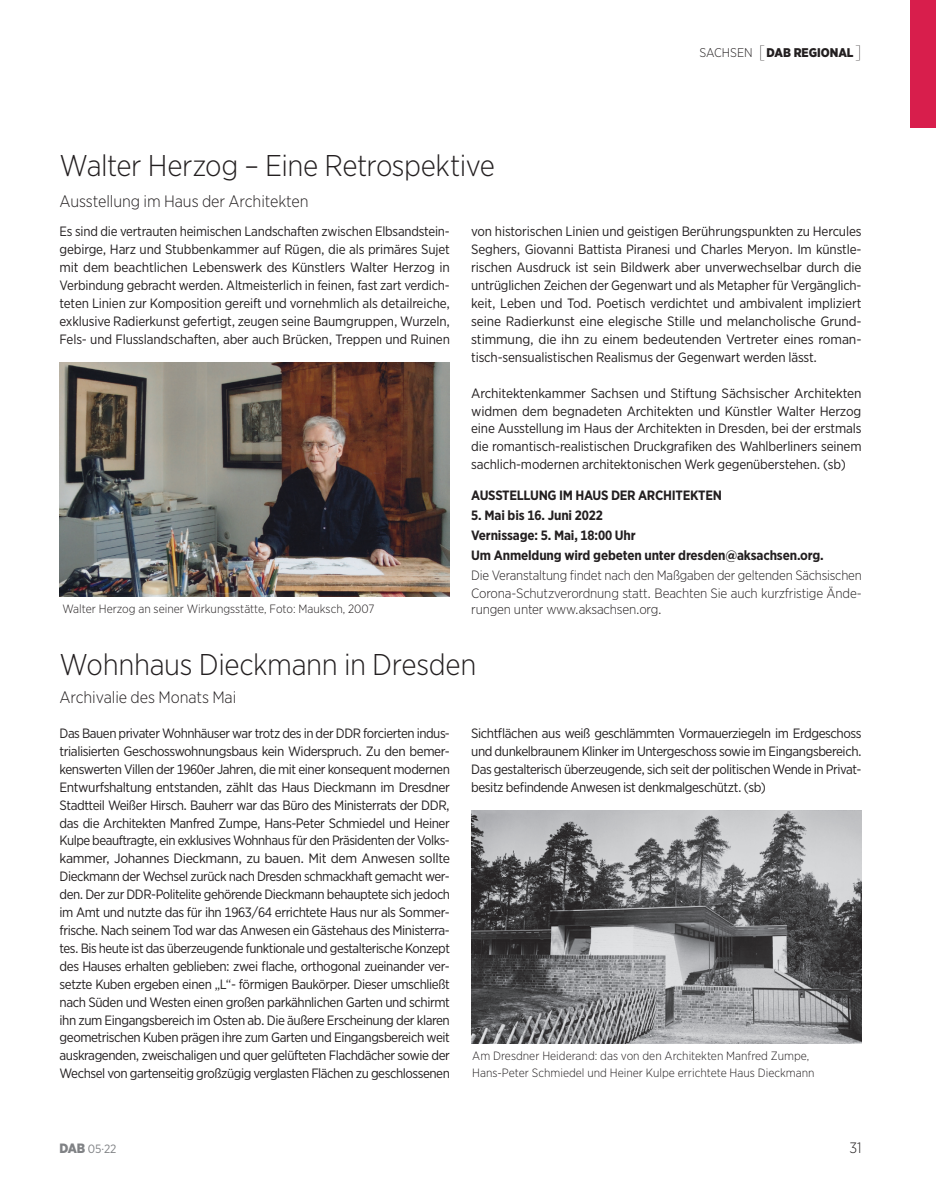
<style>
.page{position:relative;width:936px;height:1191px;background:#fff}
.page>*{position:absolute;margin:0;border:0;box-sizing:border-box;transform-origin:0 0}
.t1{font:300 30px "Gotham Narrow";letter-spacing:-.015em;color:#231f20}
.t2{font:300 16.5px "Gotham Narrow";letter-spacing:-.005em;color:#231f20}
.t3{font:300 15px "Gotham Narrow";color:#231f20}
.t4{font:13.5px/17.9px "Gotham Narrow";letter-spacing:-.015em;color:#231f20;text-align:justify}
.t5{font:300 13.5px/17.9px "Gotham Narrow";letter-spacing:-.015em;color:#231f20}
.t6{font:700 13.5px/20px "Gotham Narrow";letter-spacing:-.01em;color:#231f20}
.t7{font:900 12.6px "Gotham Narrow";color:#231f20}
.t8{font:300 12px/16.5px "Gotham Narrow";color:#231f20}
.t9{font:12px "Gotham Narrow";color:#808285}
.s1{font-weight:300}
.s2{font-weight:100;font-size:18px}
.s3{font-weight:900;font-size:13.5px}
</style>
<div class="page">
<img style="left:60px;top:363px;width:390px;height:233px">
<img style="left:471px;top:810px;width:390px;height:233px">
<div style="left:910px;top:0;width:25px;height:128px;background:#d81e4c"></div>
<p class="t7" style="left:699px;top:44px;width:164px"><span class="s1">Sachse n</span> <span class="s2">[</span>DAB REGIONAL<span class="s2">]</span></p>
<h1 class="t1" style="left:60px;top:147px;width:437px">Walter Herzog – Eine Retrospektive</h1>
<p class="t2" style="left:60px;top:191px;width:250px">Ausstellung im Haus der Architekten</p>
<p class="t4" style="left:60px;top:222px;width:392px">Es sind die vertrauten heimischen Landschaften zwischen Elbsandstein&shy;gebirge, Harz und Stubbenkammer auf Rügen, die als primäres Sujet mit dem beachtlichen Lebenswerk des Künstlers Walter Herzog in Verbindung gebracht werden. Altmeisterlich in feinen, fast zart verdich&shy;teten Linien zur Komposition gereift und vornehmlich als detailreiche, exklusive Radierkunst gefertigt, zeugen seine Baumgruppen, Wurzeln, Fels- und Flusslandschaften, aber auch Brücken, Treppen und Ruinen</p>
<p class="t4" style="left:471px;top:222px;width:392px">von historischen Linien und geistigen Berührungspunkten zu Hercules Seghers, Giovanni Battista Piranesi und Charles Meryon. Im künstle&shy;rischen Ausdruck ist sein Bildwerk aber unverwechselbar durch die untrüglichen Zeichen der Gegenwart und als Metapher für Vergänglich&shy;keit, Leben und Tod. Poetisch verdichtet und ambivalent impliziert seine Radierkunst eine elegische Stille und melancholische Grund&shy;stimmung, die ihn zu einem bedeutenden Vertreter eines roman&shy;tisch-sensualistischen Realismus der Gegenwart werden lässt.</p>
<p class="t4" style="left:471px;top:384px;width:392px">Architektenkammer Sachsen und Stiftung Sächsischer Architekten widmen dem begnadeten Architekten und Künstler Walter Herzog eine Ausstellung im Haus der Architekten in Dresden, bei der erstmals die romantisch-realistischen Druckgrafiken des Wahlberliners seinem sachlich-modernen architektonischen Werk gegenüberstehen. (sb)</p>
<p class="t6" style="left:471px;top:485px;width:252px">AUSSTELLUNG IM HAUS DER ARCHITEKTEN</p>
<p class="t6" style="left:471px;top:505px;width:354px">5. Mai bis 16. Juni 2022<br>Vernissage: 5. Mai, 18:00 Uhr<br>Um Anmeldung wird gebeten unter dresden@aksachsen.org.</p>
<p class="t5" style="left:471px;top:566px;width:392px">Die Veranstaltung findet nach den Maßgaben der geltenden Sächsischen<br>Corona-Schutzverordnung statt. Beachten Sie auch kurzfristige Ände-</p>
<p class="t5" style="left:471px;top:600px;width:192px">rungen unter www.aksachsen.org.</p>
<h1 class="t1" style="left:60px;top:645px;width:418px">Wohnhaus Dieckmann in Dresden</h1>
<p class="t2" style="left:60px;top:687px;width:178px">Archivalie des Monats Mai</p>
<p class="t4" style="left:60px;top:724px;width:392px">Das Bauen privater Wohnhäuser war trotz des in der DDR forcierten indus&shy;trialisierten Geschosswohnungsbaus kein Widerspruch. Zu den bemer&shy;kenswerten Villen der 1960er Jahren, die mit einer konsequent modernen Entwurfshaltung entstanden, zählt das Haus Dieckmann im Dresdner Stadtteil Weißer Hirsch. Bauherr war das Büro des Ministerrats der DDR, das die Architekten Manfred Zumpe, Hans-Peter Schmiedel und Heiner Kulpe beauftragte, ein exklusives Wohnhaus für den Präsidenten der Volks&shy;kammer, Johannes Dieckmann, zu bauen. Mit dem Anwesen sollte Dieckmann der Wechsel zurück nach Dresden schmackhaft gemacht wer&shy;den. Der zur DDR-Politelite gehörende Dieckmann behauptete sich jedoch im Amt und nutzte das für ihn 1963/64 errichtete Haus nur als Sommer&shy;frische. Nach seinem Tod war das Anwesen ein Gästehaus des Ministerra&shy;tes. Bis heute ist das überzeugende funktionale und gestalterische Konzept des Hauses erhalten geblieben: zwei flache, orthogonal zueinander ver&shy;setzte Kuben ergeben einen „L“- förmigen Baukörper. Dieser umschließt nach Süden und Westen einen großen parkähnlichen Garten und schirmt ihn zum Eingangsbereich im Osten ab. Die äußere Erscheinung der klaren geometrischen Kuben prägen ihre zum Garten und Eingangsbereich weit auskragenden, zweischaligen und quer gelüfteten Flachdächer sowie der Wechsel von gartenseitig großzügig verglasten Flächen zu geschlossenen</p>
<p class="t4" style="left:471px;top:724px;width:392px">Sichtflächen aus weiß geschlämmten Vormauerziegeln im Erdgeschoss und dunkelbraunem Klinker im Untergeschoss sowie im Eingangsbereich.<br>Das gestalterisch überzeugende, sich seit der politischen Wende in Privat&shy;besitz befindende Anwesen ist denkmalgeschützt. (sb)</p>
<p class="t8" style="left:62px;top:600px;width:313px">Walter Herzog an seiner Wirkungsstätte, Foto: Mauksch, 2007</p>
<p class="t8" style="left:472px;top:1047px;width:344px">Am Dresdner Heiderand: das von den Architekten Manfred Zumpe,<br>Hans-Peter Schmiedel und Heiner Kulpe errichtete Haus Dieckmann</p>
<p class="t9" style="left:60px;top:1141px;width:58px"><span class="s3">DAB</span> 05·22</p>
<p class="t3" style="left:849px;top:1138px;width:14px">31</p>
</div>
